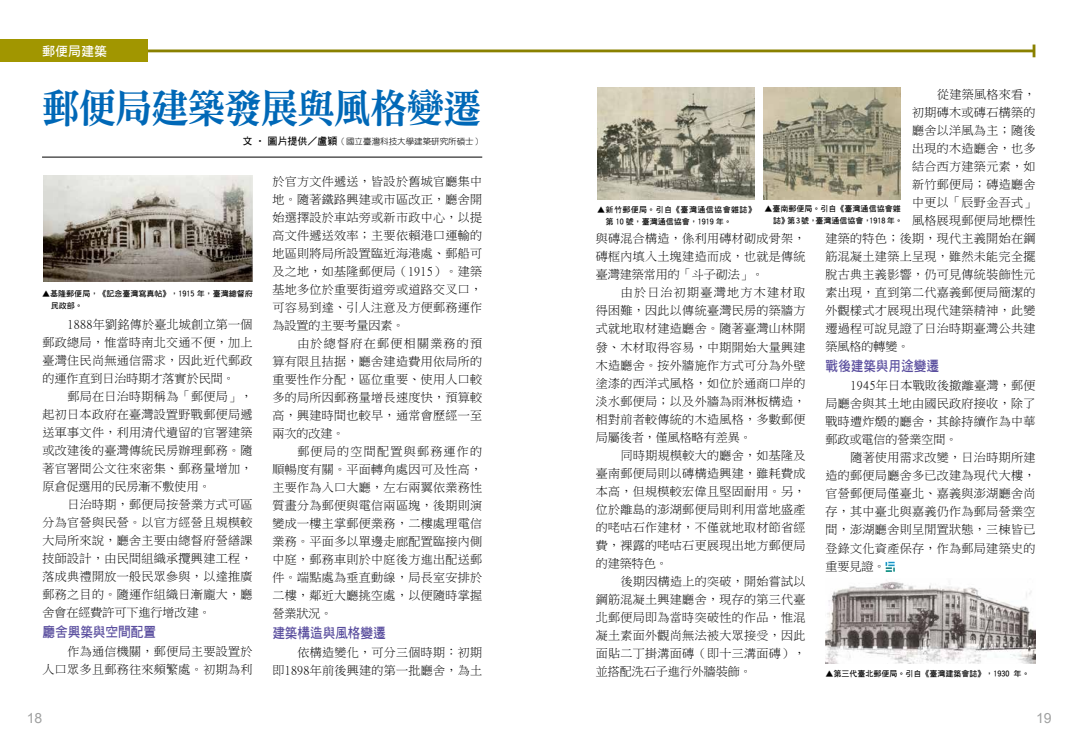
<style>
.page{position:relative;width:1078px;height:738px;background:#fff}
.page>*{position:absolute;margin:0;border:0;box-sizing:border-box;transform-origin:0 0}
.t1{font:40px "DFN Ming W9 WIN BF";letter-spacing:-.04em;color:#0068b7;scale:.95 1}
.t2{font:14px "DF Hei W7 WIN BF";color:#584c9d;scale:.9 1}
.t3{font:14px "Arial";color:#9fa0a0}
.t4{font:13px "DF Hei W7 WIN BF";color:#fff}
.t5{font:12px/18px "Ming Li U";letter-spacing:.03em;color:#000;text-align:justify}
.t6{font:8.5px "DF Yuan W3 WIN BF";color:#000}
.t7{font:8px/12px "DF Hei W7 WIN BF";color:#000}
.t8{font:8px/12px "DF Hei W7 WIN BF";letter-spacing:.055em;color:#000}
.s1{font-family:"DF Hei W7 WIN BF";font-size:10px}
</style>
<div class="page">
<hr style="left:147px;top:49px;width:886px;height:3px;background:#8a8100">
<svg style="left:1032px;top:44px;width:3px;height:13px"></svg>
<div style="left:0;top:40px;width:147px;height:22px;background:#a19600"></div>
<hr style="left:42px;top:157px;width:440px;height:1px;background:#000">
<img style="left:825px;top:580px;width:210px;height:83px">
<img style="left:763px;top:88px;width:137px;height:111px">
<svg style="left:885px;top:561px;width:9px;height:10px"></svg>
<img style="left:597px;top:88px;width:157px;height:111px">
<img style="left:43px;top:176px;width:209px;height:105px">
<p class="t4" style="left:42px;top:44px;width:66px">郵便局建築</p>
<h1 class="t1" style="left:42px;top:88px;width:464px">郵便局建築發展與風格變遷</h1>
<p class="t6" style="left:242px;top:137px;width:241px"><span class="s1">文 ‧ 圖片提供／盧穎</span>（國立臺灣科技大學建築研究所碩士）</p>
<p class="t7" style="left:51px;top:287px;width:203px;text-indent:-9px">▲基隆郵便局，《記念臺灣寫真帖》，1915 年，臺灣總督府民政部。</p>
<p class="t5" style="left:43px;top:314px;width:211px;text-indent:25px">1888年劉銘傳於臺北城創立第一個郵政總局，惟當時南北交通不便，加上臺灣住民尚無通信需求，因此近代郵政的運作直到日治時期才落實於民間。</p>
<p class="t5" style="left:43px;top:386px;width:211px;text-indent:25px">郵局在日治時期稱為「郵便局」，起初日本政府在臺灣設置野戰郵便局遞送軍事文件，利用清代遺留的官署建築或改建後的臺灣傳統民房辦理郵務。隨著官署間公文往來密集、郵務量增加，原倉促選用的民房漸不敷使用。</p>
<p class="t5" style="left:43px;top:494px;width:211px;text-indent:25px">日治時期，郵便局按營業方式可區分為官營與民營。以官方經營且規模較大局所來說，廳舍主要由總督府營繕課技師設計，由民間組織承攬興建工程，落成典禮開放一般民眾參與，以達推廣郵務之目的。隨運作組織日漸龐大，廳舍會在經費許可下進行增改建。</p>
<p class="t2" style="left:43px;top:623px;width:128px">廳舍興築與空間配置</p>
<p class="t5" style="left:43px;top:641px;width:211px;text-align:right">作為通信機關，郵便局主要設置於<br>人口眾多且郵務往來頻繁處。初期為利</p>
<p class="t5" style="left:272px;top:172px;width:211px">於官方文件遞送，皆設於舊城官廳集中地。隨著鐵路興建或市區改正，廳舍開始選擇設於車站旁或新市政中心，以提高文件遞送效率；主要依賴港口運輸的地區則將局所設置臨近海港處、郵船可及之地，如基隆郵便局（1915）。建築基地多位於重要街道旁或道路交叉口，可容易到達、引人注意及方便郵務運作為設置的主要考量因素。</p>
<p class="t5" style="left:272px;top:334px;width:211px;text-indent:25px">由於總督府在郵便相關業務的預算有限且拮据，廳舍建造費用依局所的重要性作分配，區位重要、使用人口較多的局所因郵務量增長速度快，預算較高，興建時間也較早，通常會歷經一至兩次的改建。</p>
<p class="t5" style="left:272px;top:442px;width:211px;text-indent:25px">郵便局的空間配置與郵務運作的順暢度有關。平面轉角處因可及性高，主要作為入口大廳，左右兩翼依業務性質畫分為郵便與電信兩區塊，後期則演變成一樓主掌郵便業務，二樓處理電信業務。平面多以單邊走廊配置臨接內側中庭，郵務車則於中庭後方進出配送郵件。端點處為垂直動線，局長室安排於二樓，鄰近大廳挑空處，以便隨時掌握營業狀況。</p>
<p class="t2" style="left:272px;top:625px;width:127px">建築構造與風格變遷</p>
<p class="t5" style="left:272px;top:643px;width:211px;text-align:right">依構造變化，可分三個時期：初期即1898年前後興建的第一批廳舍，為土</p>
<p class="t5" style="left:936px;top:85px;width:100px">從建築風格來看，</p>
<p class="t5" style="left:911px;top:103px;width:125px">初期磚木或磚石構築的</p>
<p class="t5" style="left:911px;top:121px;width:125px">廳舍以洋風為主；隨後</p>
<p class="t5" style="left:911px;top:139px;width:125px">出現的木造廳舍，也多</p>
<p class="t5" style="left:911px;top:157px;width:125px">結合西方建築元素，如</p>
<p class="t5" style="left:911px;top:175px;width:125px">新竹郵便局；磚造廳舍</p>
<p class="t5" style="left:911px;top:193px;width:125px">中更以「辰野金吾式」</p>
<p class="t5" style="left:911px;top:211px;width:125px">風格展現郵便局地標性</p>
<p class="t5" style="left:825px;top:229px;width:211px">建築的特色；後期，現代主義開始在鋼</p>
<p class="t5" style="left:825px;top:247px;width:211px">筋混凝土建築上呈現，雖然未能完全擺</p>
<p class="t5" style="left:825px;top:265px;width:211px">脫古典主義影響，仍可見傳統裝飾性元</p>
<p class="t5" style="left:825px;top:283px;width:211px">素出現，直到第二代嘉義郵便局簡潔的</p>
<p class="t5" style="left:825px;top:301px;width:211px">外觀樣式才展現出現代建築精神，此變</p>
<p class="t5" style="left:825px;top:319px;width:211px">遷過程可說見證了日治時期臺灣公共建</p>
<p class="t5" style="left:825px;top:337px;width:85px">築風格的轉變。</p>
<p class="t2" style="left:825px;top:358px;width:127px">戰後建築與用途變遷</p>
<p class="t5" style="left:825px;top:376px;width:211px;text-indent:25px">1945年日本戰敗後撤離臺灣，郵便局廳舍與其土地由國民政府接收，除了戰時遭炸燬的廳舍，其餘持續作為中華郵政或電信的營業空間。</p>
<p class="t5" style="left:825px;top:448px;width:211px;text-indent:25px">隨著使用需求改變，日治時期所建造的郵便局廳舍多已改建為現代大樓，官營郵便局僅臺北、嘉義與澎湖廳舍尚存，其中臺北與嘉義仍作為郵局營業空間，澎湖廳舍則呈閒置狀態，三棟皆已登錄文化資產保存，作為郵局建築史的重要見證。</p>
<p class="t8" style="left:605px;top:203px;width:152px;text-indent:-9px">▲新竹郵便局。引自《臺灣通信協會雜誌》第 10 號，臺灣通信協會，1919 年。</p>
<p class="t7" style="left:764px;top:202px;width:140px;text-align:right">▲臺南郵便局。引自《臺灣通信協會雜誌》第 3號，臺灣通信協會，1918年。</p>
<p class="t5" style="left:595px;top:229px;width:211px">與磚混合構造，係利用磚材砌成骨架，磚框內填入土塊建造而成，也就是傳統臺灣建築常用的「斗子砌法」。</p>
<p class="t5" style="left:595px;top:283px;width:211px;text-indent:25px">由於日治初期臺灣地方木建材取得困難，因此以傳統臺灣民房的築牆方式就地取材建造廳舍。隨著臺灣山林開發、木材取得容易，中期開始大量興建木造廳舍。按外牆施作方式可分為外壁塗漆的西洋式風格，如位於通商口岸的淡水郵便局；以及外牆為雨淋板構造，相對前者較傳統的木造風格，多數郵便局屬後者，僅風格略有差異。</p>
<p class="t5" style="left:595px;top:445px;width:211px;text-indent:25px">同時期規模較大的廳舍，如基隆及臺南郵便局則以磚構造興建，雖耗費成本高，但規模較宏偉且堅固耐用。另，位於離島的澎湖郵便局則利用當地盛產的咾咕石作建材，不僅就地取材節省經費，裸露的咾咕石更展現出地方郵便局的建築特色。</p>
<p class="t5" style="left:595px;top:571px;width:211px;text-indent:25px">後期因構造上的突破，開始嘗試以鋼筋混凝土興建廳舍，現存的第三代臺北郵便局即為當時突破性的作品，惟混凝土素面外觀尚無法被大眾接受，因此面貼二丁掛溝面磚（即十三溝面磚），並搭配洗石子進行外牆裝飾。</p>
<p class="t7" style="left:825px;top:667px;width:205px">▲第三代臺北郵便局。引自《臺灣建築會誌》，1930 年。</p>
<p class="t3" style="left:27px;top:708px;width:17px">18</p>
<p class="t3" style="left:1035px;top:708px;width:17px">19</p>
</div>
